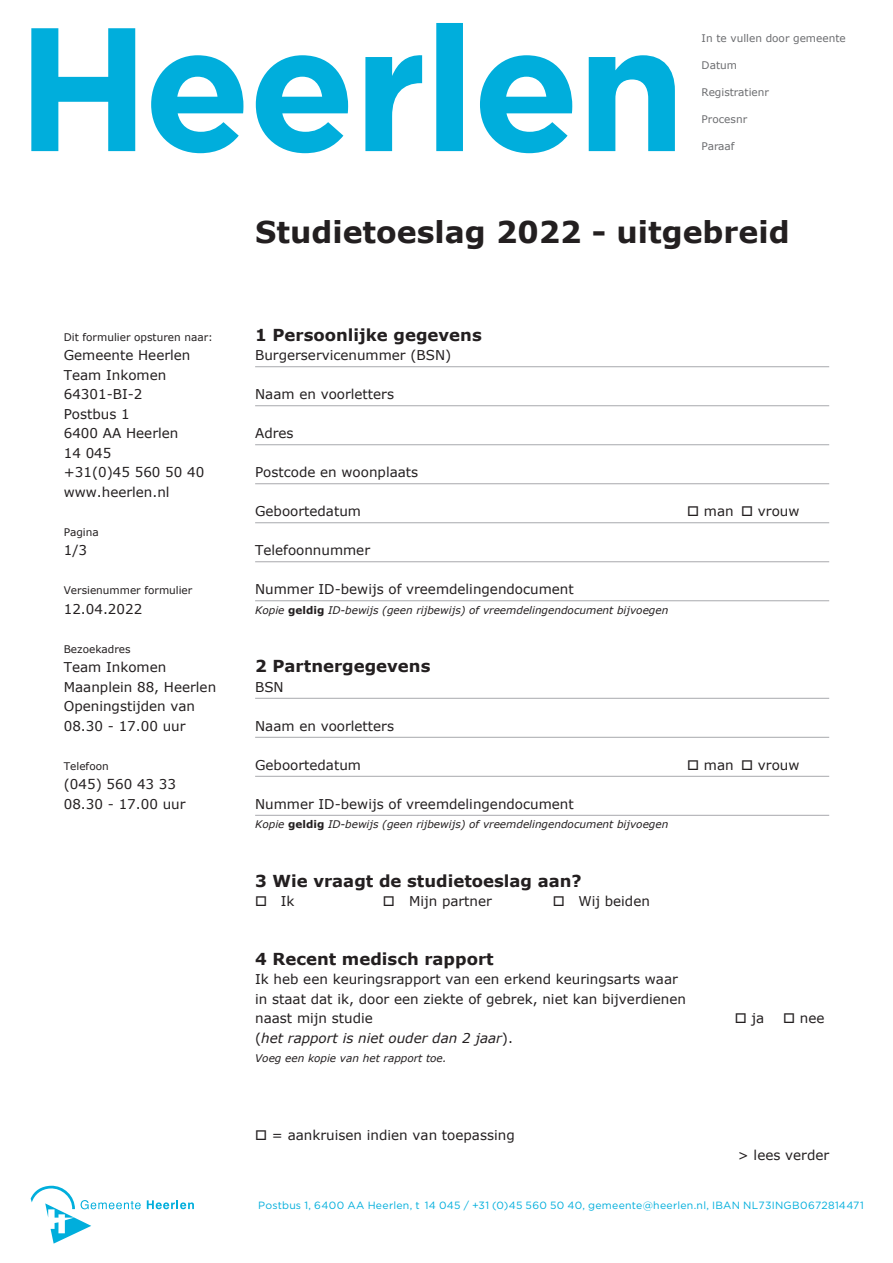
<style>
.page{position:relative;width:893px;height:1263px;background:#fff}
.page>*{position:absolute;margin:0;border:0;box-sizing:border-box;transform-origin:0 0}
.t1{font:700 30px "Verdana";color:#231f20}
.t2{font:700 16.5px "Verdana";color:#231f20}
.t3{font:13.5px/19.5px "Verdana";color:#231f20}
.t4{font:italic 13.5px "Verdana";color:#231f20}
.t5{font:italic 10.5px "Verdana";color:#231f20}
.t6{font:10.5px "Gotham";letter-spacing:.025em;color:#00aedc}
.t7{font:10.5px "Verdana";color:#231f20}
.t8{font:10.5px "Verdana";color:#6c6d70}
.s1{font-weight:700;font-style:normal}
.s2{font-style:normal}
</style>
<div class="page">
<svg style="left:31px;top:23px;width:644px;height:130px"></svg>
<svg style="left:31px;top:1185px;width:110px;height:58px"></svg>
<svg style="left:147px;top:1200px;width:47px;height:9px"></svg>
<hr style="left:255px;top:366px;width:574px;height:1px;background:#a8a9ad">
<hr style="left:255px;top:405px;width:574px;height:1px;background:#a8a9ad">
<hr style="left:255px;top:444px;width:574px;height:1px;background:#a8a9ad">
<hr style="left:255px;top:483px;width:574px;height:1px;background:#a8a9ad">
<hr style="left:255px;top:522px;width:574px;height:1px;background:#a8a9ad">
<hr style="left:255px;top:561px;width:574px;height:1px;background:#a8a9ad">
<hr style="left:255px;top:600px;width:574px;height:1px;background:#a8a9ad">
<hr style="left:255px;top:698px;width:574px;height:1px;background:#a8a9ad">
<hr style="left:255px;top:737px;width:574px;height:1px;background:#a8a9ad">
<hr style="left:255px;top:776px;width:574px;height:1px;background:#a8a9ad">
<hr style="left:255px;top:815px;width:574px;height:1px;background:#a8a9ad">
<p class="t7" style="left:64px;top:330px;width:151px">Dit formulier opsturen naar:</p>
<p class="t3" style="left:64px;top:345px;width:142px">Gemeente Heerlen<br>Team Inkomen<br>64301-BI-2<br>Postbus 1<br>6400 AA Heerlen<br>14 045<br>+31(0)45 560 50 40 www.heerlen.nl</p>
<p class="t7" style="left:64px;top:525px;width:37px">Pagina</p>
<p class="t3" style="left:64px;top:540px;width:25px">1/3</p>
<p class="t7" style="left:64px;top:584px;width:130px">Versienummer formulier</p>
<p class="t3" style="left:64px;top:598px;width:80px">12.04.2022</p>
<p class="t7" style="left:64px;top:642px;width:68px">Bezoekadres</p>
<p class="t3" style="left:64px;top:657px;width:154px">Team Inkomen<br>Maanplein 88, Heerlen<br>Openingstijden van<br>08.30 - 17.00 uur</p>
<p class="t7" style="left:64px;top:759px;width:46px">Telefoon</p>
<p class="t3" style="left:64px;top:774px;width:123px">(045) 560 43 33<br>08.30 - 17.00 uur</p>
<p class="t8" style="left:702px;top:32px;width:146px">In te vullen door gemeente</p>
<p class="t8" style="left:702px;top:59px;width:37px">Datum</p>
<p class="t8" style="left:702px;top:86px;width:69px">Registratienr</p>
<p class="t8" style="left:702px;top:113px;width:47px">Procesnr</p>
<p class="t8" style="left:702px;top:140px;width:34px">Paraaf</p>
<h1 class="t1" style="left:255px;top:213px;width:536px">Studietoeslag 2022 - uitgebreid</h1>
<p class="t2" style="left:255px;top:324px;width:228px">1 Persoonlijke gegevens</p>
<p class="t3" style="left:255px;top:345px;width:198px">Burgerservicenummer (BSN)</p>
<p class="t3" style="left:255px;top:384px;width:140px">Naam en voorletters</p>
<p class="t3" style="left:255px;top:423px;width:40px">Adres</p>
<p class="t3" style="left:255px;top:462px;width:165px">Postcode en woonplaats</p>
<p class="t3" style="left:255px;top:501px;width:107px">Geboortedatum</p>
<p class="t3" style="left:687px;top:501px;width:114px">□ man □ vrouw</p>
<p class="t3" style="left:255px;top:540px;width:116px">Telefoonnummer</p>
<p class="t3" style="left:255px;top:579px;width:320px">Nummer ID-bewijs of vreemdelingendocument</p>
<p class="t5" style="left:255px;top:603px;width:415px">Kopie <span class="s1">geldig</span> ID-bewijs (geen rijbewijs) of vreemdelingendocument bijvoegen</p>
<p class="t2" style="left:255px;top:656px;width:177px">2 Partnergegevens</p>
<p class="t3" style="left:255px;top:676px;width:30px">BSN</p>
<p class="t3" style="left:255px;top:715px;width:140px">Naam en voorletters</p>
<p class="t3" style="left:255px;top:754px;width:107px">Geboortedatum</p>
<p class="t3" style="left:687px;top:754px;width:114px">□ man □ vrouw</p>
<p class="t3" style="left:255px;top:793px;width:320px">Nummer ID-bewijs of vreemdelingendocument</p>
<p class="t5" style="left:255px;top:818px;width:415px">Kopie <span class="s1">geldig</span> ID-bewijs (geen rijbewijs) of vreemdelingendocument bijvoegen</p>
<p class="t2" style="left:255px;top:870px;width:328px">3 Wie vraagt de studietoeslag aan?</p>
<p class="t3" style="left:255px;top:891px;width:41px">□ Ik</p>
<p class="t3" style="left:383px;top:891px;width:111px">□ Mijn partner</p>
<p class="t3" style="left:553px;top:891px;width:99px">□ Wij beiden</p>
<p class="t2" style="left:255px;top:948px;width:240px">4 Recent medisch rapport</p>
<p class="t3" style="left:255px;top:969px;width:432px">Ik heb een keuringsrapport van een erkend keuringsarts waar in staat dat ik, door een ziekte of gebrek, niet kan bijverdienen naast mijn studie</p>
<p class="t4" style="left:255px;top:1029px;width:259px"><span class="s2">(</span>het rapport is niet ouder dan 2 jaar<span class="s2">).</span></p>
<p class="t5" style="left:255px;top:1052px;width:193px">Voeg een kopie van het rapport toe.</p>
<p class="t3" style="left:255px;top:1125px;width:261px">□ = aankruisen indien van toepassing</p>
<p class="t3" style="left:735px;top:1008px;width:31px">□ ja</p>
<p class="t3" style="left:783px;top:1008px;width:43px">□ nee</p>
<p class="t3" style="left:738px;top:1144px;width:93px">&gt; lees verder</p>
<p class="t6" style="left:258px;top:1199px;width:607px">Postbus 1, 6400 AA Heerlen, t 14 045 / +31 (0)45 560 50 40, gemeente@heerlen.nl, IBAN NL73INGB0672814471</p>
</div>
